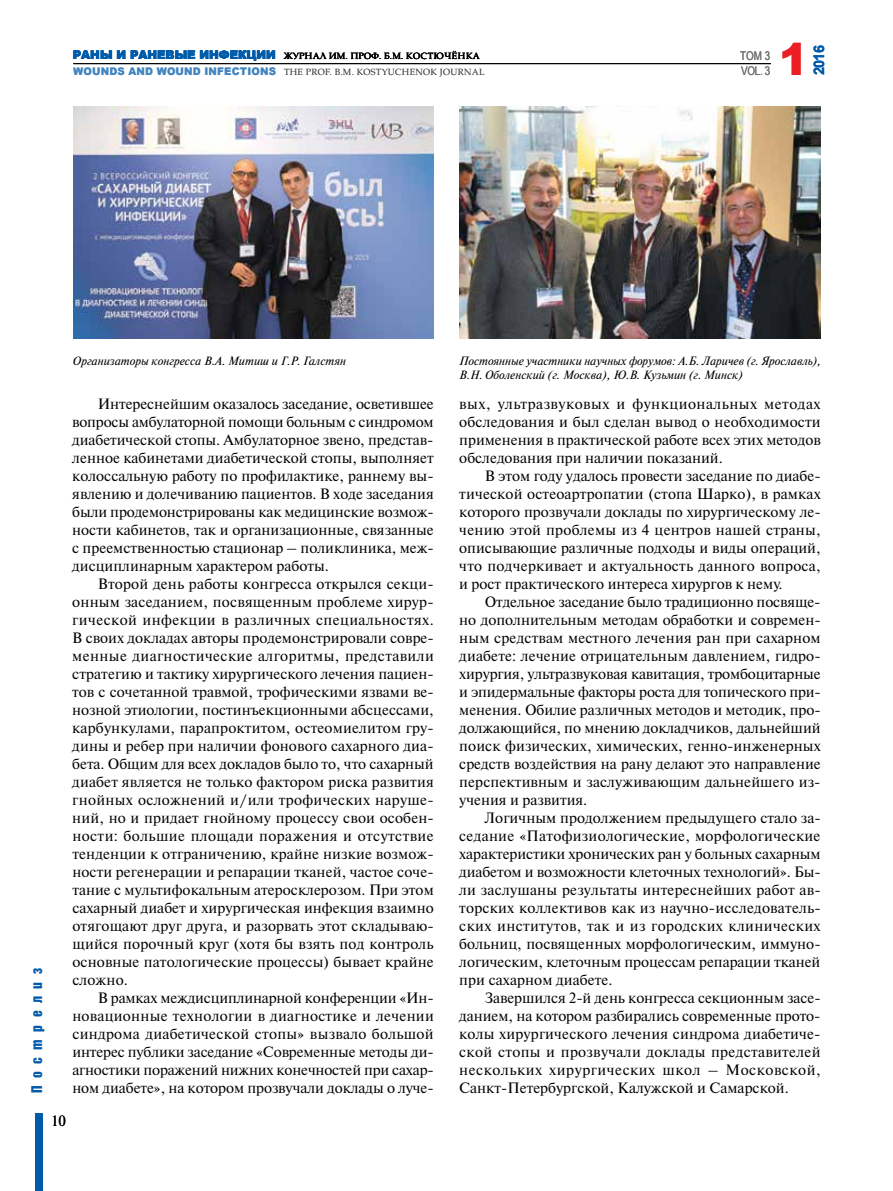
<style>
.page{position:relative;width:893px;height:1191px;background:#fff}
.page>*{position:absolute;margin:0;border:0;box-sizing:border-box;transform-origin:0 0}
.t1{font:900 43.8px "Arial";color:#ed1d24}
.t2{font:15px/18px "Newton C";color:#000;text-align:justify}
.t3{font:15px "Bastion Kontrast Alt C";letter-spacing:.5em;color:#005baa}
.t4{font:700 14.55px "Arial";color:#005baa}
.t5{font:italic 12px/14.4px "Newton C";color:#000}
.t6{font:12px/15px "Arial Narrow";letter-spacing:-.015em;color:#6d6e71}
.t7{font:9px "AG Palatial";letter-spacing:.03em;color:#000}
.s1{font-family:"Arial";font-weight:900;font-size:12px;color:#005baa}
.s2{font-family:"Arial";font-weight:900;font-size:10.5px;color:#005baa}
</style>
<div class="page">
<div style="left:35px;top:1113px;width:7px;height:78px;background:#005baa"></div>
<hr style="left:73px;top:63px;width:698px;height:1px;background:#000">
<img style="left:73px;top:106px;width:361px;height:232px">
<img style="left:459px;top:106px;width:362px;height:232px">
<p class="t7" style="left:73px;top:51px;width:409px"><span class="s1">Раны и раневые инфекции</span> ЖУРНАЛ ИМ. ПРОФ. Б.М. КОСТЮЧЁНКА</p>
<p class="t7" style="left:73px;top:67px;width:413px"><span class="s2">WOUNDS AND WOUND INFECTIONS</span> THE PROF. B.M. KOSTYUCHENOK JOURNAL</p>
<p class="t6" style="left:740px;top:48px;width:32px">ТОМ 3<br>VOL. 3</p>
<h1 class="t1" style="left:779px;top:28px;width:31px">1</h1>
<p class="t4" style="left:809px;top:75px;width:31px;rotate:-90deg">2016</p>
<p class="t3" style="left:29px;top:1093px;width:126px;rotate:-90deg">Пострелиз</p>
<p class="t5" style="left:73px;top:353px;width:274px">Организаторы конгресса В.А. Митиш и Г.Р. Галстян</p>
<p class="t5" style="left:459px;top:353px;width:363px">Постоянные участники научных форумов: А.Б. Ларичев (г. Ярославль),<br>В.Н. Оболенский (г. Москва), Ю.В. Кузьмин (г. Минск)</p>
<p class="t2" style="left:72px;top:395px;width:363px;text-align:left;text-indent:26px">Интереснейшим оказалось заседание, осветившее вопросы амбулаторной помощи больным с синдромом диабетической стопы. Амбулаторное звено, представ&shy;ленное кабинетами диабетической стопы, выполняет колоссальную работу по профилактике, раннему вы&shy;явлению и долечиванию пациентов. В ходе заседания были продемонстрированы как медицинские возмож&shy;ности кабинетов, так и организационные, связанные с преемственностью стационар – поликлиника, меж&shy;дисциплинарным характером работы.</p>
<p class="t2" style="left:72px;top:575px;width:363px;text-indent:26px">Второй день работы конгресса открылся секци&shy;онным заседанием, посвященным проблеме хирур&shy;гической инфекции в различных специальностях.<br>В своих докладах авторы продемонстрировали совре&shy;менные диагностические алгоритмы, представили стратегию и тактику хирургического лечения пациен&shy;тов с сочетанной травмой, трофическими язвами ве&shy;нозной этиологии, постинъекционными абсцессами, карбункулами, парапроктитом, остеомиелитом гру&shy;дины и ребер при наличии фонового сахарного диа&shy;бета. Общим для всех докладов было то, что сахарный диабет является не только фактором риска развития гнойных осложнений и/или трофических наруше&shy;ний, но и придает гнойному процессу свои особен&shy;ности: большие площади поражения и отсутствие тенденции к отграничению, крайне низкие возмож&shy;ности регенерации и репарации тканей, частое соче&shy;тание с мультифокальным атеросклерозом. При этом сахарный диабет и хирургическая инфекция взаимно отягощают друг друга, и разорвать этот складываю&shy;щийся порочный круг (хотя бы взять под контроль основные патологические процессы) бывает крайне сложно.</p>
<p class="t2" style="left:72px;top:989px;width:363px;text-indent:26px">В рамках междисциплинарной конференции «Ин&shy;новационные технологии в диагностике и лечении синдрома диабетической стопы» вызвало большой интерес публики заседание «Современные методы ди&shy;агностики поражений нижних конечностей при сахар&shy;ном диабете», на котором прозвучали доклады о луче-</p>
<p class="t2" style="left:51px;top:1112px;width:16px">10</p>
<p class="t2" style="left:459px;top:395px;width:363px">вых, ультразвуковых и функциональных методах обследования и был сделан вывод о необходимости применения в практической работе всех этих методов обследования при наличии показаний.</p>
<p class="t2" style="left:459px;top:467px;width:363px;text-indent:26px">В этом году удалось провести заседание по диабе&shy;тической остеоартропатии (стопа Шарко), в рамках которого прозвучали доклады по хирургическому ле&shy;чению этой проблемы из 4 центров нашей страны, описывающие различные подходы и виды операций, что подчеркивает и актуальность данного вопроса, и рост практического интереса хирургов к нему.</p>
<p class="t2" style="left:459px;top:593px;width:363px;text-align:left;text-indent:26px">Отдельное заседание было традиционно посвяще&shy;но дополнительным методам обработки и современ&shy;ным средствам местного лечения ран при сахарном диабете: лечение отрицательным давлением, гидро&shy;хирургия, ультразвуковая кавитация, тромбоцитарные и эпидермальные факторы роста для топического при&shy;менения. Обилие различных методов и методик, про&shy;должающийся, по мнению докладчиков, дальнейший поиск физических, химических, генно-инженерных средств воздействия на рану делают это направление перспективным и заслуживающим дальнейшего из&shy;учения и развития.</p>
<p class="t2" style="left:459px;top:809px;width:363px;text-indent:26px">Логичным продолжением предыдущего стало за&shy;седание «Патофизиологические, морфологические характеристики хронических ран у больных сахарным диабетом и возможности клеточных технологий». Бы&shy;ли заслушаны результаты интереснейших работ ав&shy;торских коллективов как из научно-исследователь&shy;ских институтов, так и из городских клинических больниц, посвященных морфологическим, иммуно&shy;логическим, клеточным процессам репарации тканей при сахарном диабете.</p>
<p class="t2" style="left:459px;top:989px;width:363px;text-indent:26px">Завершился 2‑й день конгресса секционным засе&shy;данием, на котором разбирались современные прото&shy;колы хирургического лечения синдрома диабетиче&shy;ской стопы и прозвучали доклады представителей нескольких хирургических школ – Московской, Санкт-Петербургской, Калужской и Самарской.</p>
</div>
